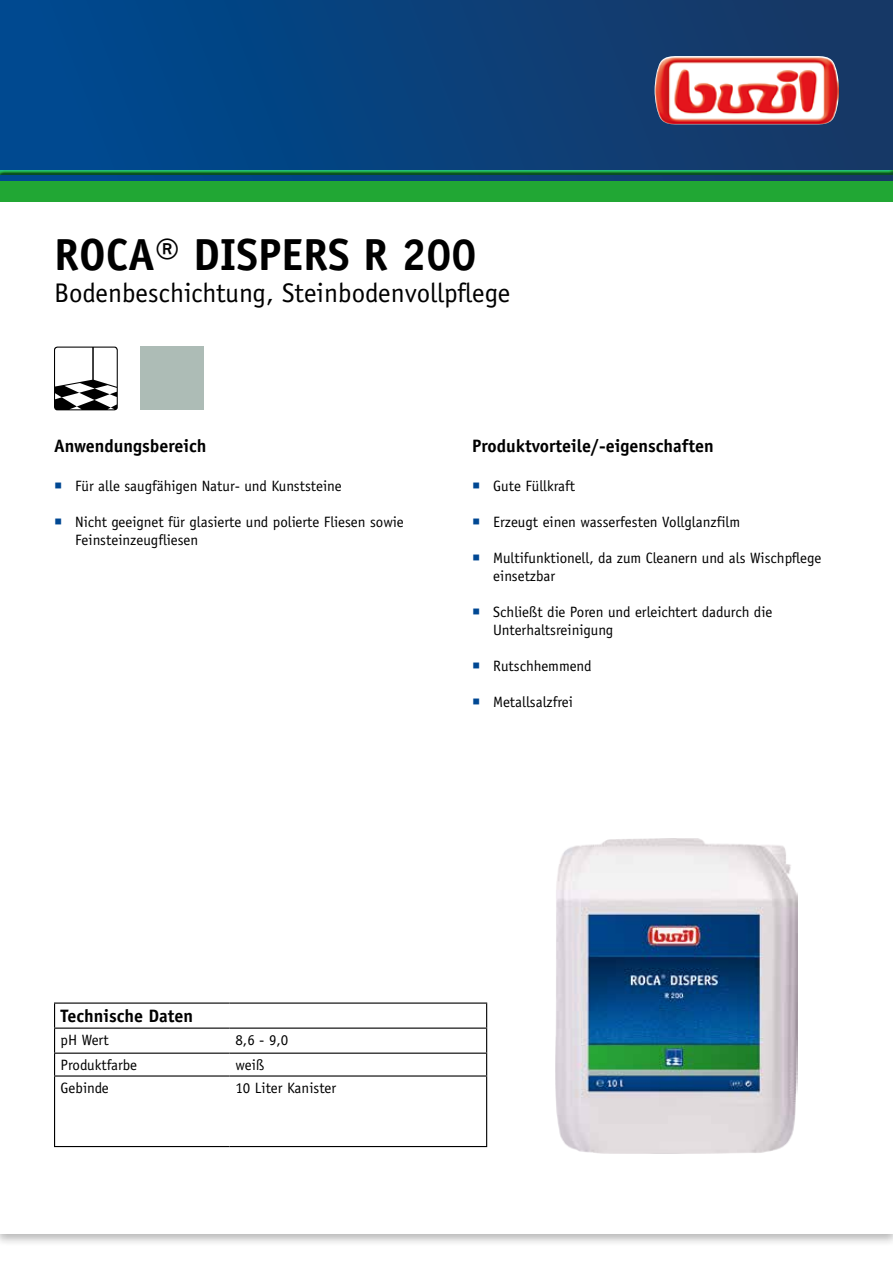
<style>
.page{position:relative;width:893px;height:1263px;background:#fff}
.page>*{position:absolute;margin:0;border:0;box-sizing:border-box;transform-origin:0 0}
.t1{font:700 45px "Officina Sans Std";color:#000}
.t2{font:27px "Officina Sans Std";color:#000}
.t3{font:700 18px "Officina Sans Std";color:#000}
.t4{font:15px/18px "Officina Sans Std";color:#000}
.s1{color:#004893}
</style>
<div class="page">
<div style="left:0;top:181px;width:893px;height:21px;background:#21a734"></div>
<div style="left:0;top:0;width:893px;height:180px;background:linear-gradient(to right,#004a92,#1a3863)"></div>
<img style="left:655px;top:56px;width:184px;height:68px">
<hr style="left:54px;top:1002px;width:175px;height:2px;background:#000">
<hr style="left:229px;top:1002px;width:258px;height:2px;background:#000">
<hr style="left:229px;top:1027px;width:258px;height:2px;background:#000">
<svg style="left:54px;top:1003px;width:175px;height:143px"></svg>
<hr style="left:229px;top:1052px;width:258px;height:2px;background:#000">
<svg style="left:486px;top:1004px;width:1px;height:71px"></svg>
<hr style="left:54px;top:1075px;width:175px;height:1px;background:#000">
<hr style="left:54px;top:1076px;width:1px;height:70px;background:#000">
<hr style="left:229px;top:1075px;width:258px;height:1px;background:#000">
<hr style="left:486px;top:1076px;width:1px;height:70px;background:#000">
<hr style="left:54px;top:1146px;width:175px;height:1px;background:#000">
<hr style="left:229px;top:1146px;width:258px;height:1px;background:#000">
<svg style="left:54px;top:347px;width:64px;height:63px"></svg>
<div style="left:140px;top:347px;width:64px;height:63px;background:#adbcb6"></div>
<img style="left:555px;top:839px;width:242px;height:314px">
<div style="left:0;top:169px;width:893px;height:8px;background:#004990;opacity:.75"></div>
<h1 class="t1" style="left:54px;top:226px;width:424px">ROCA® DISPERS R 200</h1>
<h2 class="t2" style="left:54px;top:277px;width:458px">Bodenbeschichtung, Steinbodenvollpflege</h2>
<p class="t3" style="left:54px;top:434px;width:154px">Anwendungsbereich</p>
<p class="t4" style="left:54px;top:477px;width:289px"><span class="s1">○</span> Für alle saugfähigen Natur- und Kunststeine</p>
<p class="t4" style="left:75px;top:513px;width:330px;text-indent:-21px"><span class="s1">○</span> Nicht geeignet für glasierte und polierte Fliesen sowie<br>Feinsteinzeugfliesen</p>
<p class="t3" style="left:472px;top:434px;width:243px">Produktvorteile/-eigenschaften</p>
<p class="t4" style="left:472px;top:477px;width:105px"><span class="s1">○</span> Gute Füllkraft</p>
<p class="t4" style="left:472px;top:513px;width:270px"><span class="s1">○</span> Erzeugt einen wasserfesten Vollglanzfilm</p>
<p class="t4" style="left:493px;top:549px;width:330px;text-indent:-21px"><span class="s1">○</span> Multifunktionell, da zum Cleanern und als Wischpflege einsetzbar</p>
<p class="t4" style="left:493px;top:603px;width:281px;text-indent:-21px"><span class="s1">○</span> Schließt die Poren und erleichtert dadurch die<br>Unterhaltsreinigung</p>
<p class="t4" style="left:472px;top:657px;width:121px"><span class="s1">○</span> Rutschhemmend</p>
<p class="t4" style="left:472px;top:693px;width:102px"><span class="s1">○</span> Metallsalzfrei</p>
<p class="t3" style="left:61px;top:1005px;width:134px">Technische Daten</p>
<p class="t4" style="left:61px;top:1031px;width:50px">pH Wert</p>
<p class="t4" style="left:235px;top:1031px;width:55px">8,6 - 9,0</p>
<p class="t4" style="left:61px;top:1056px;width:78px">Produktfarbe</p>
<p class="t4" style="left:235px;top:1056px;width:30px">weiß</p>
<p class="t4" style="left:61px;top:1079px;width:50px">Gebinde</p>
<p class="t4" style="left:235px;top:1079px;width:102px">10 Liter Kanister</p>
</div>
